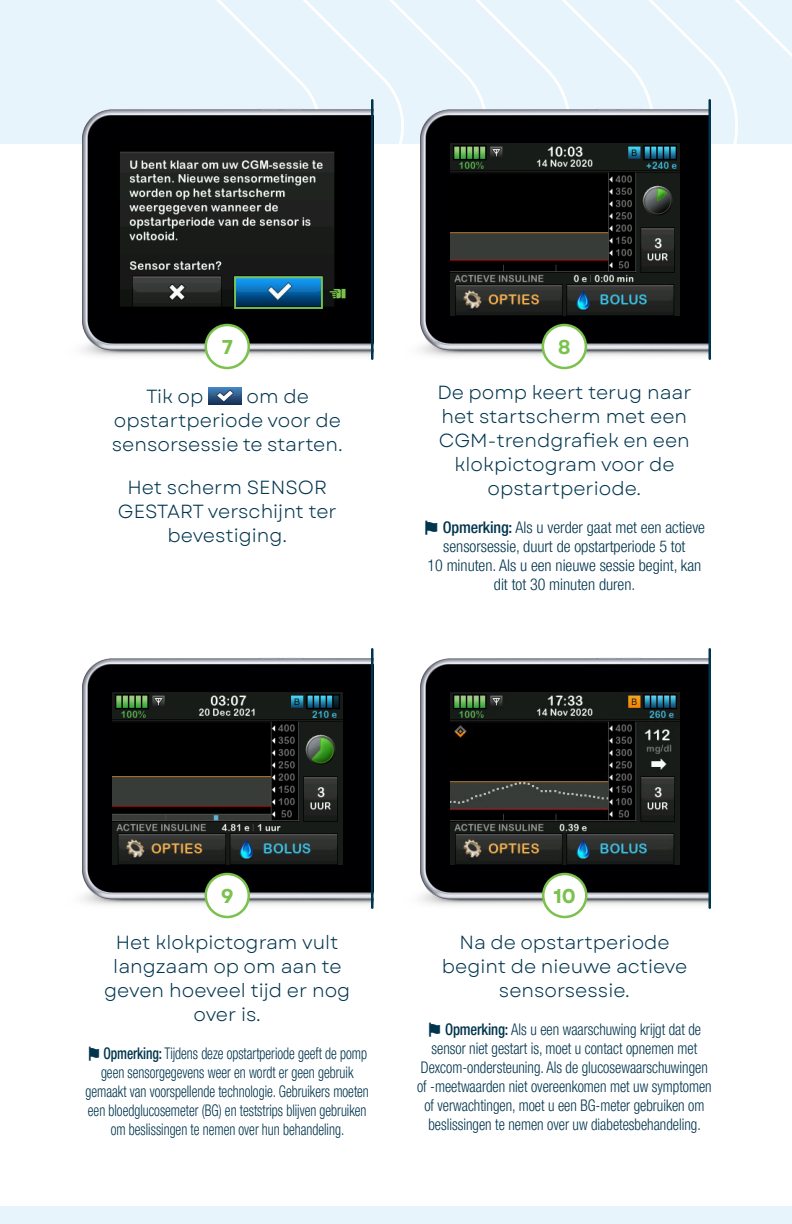
<style>
.page{position:relative;width:792px;height:1224px;background:#fff}
.page>*{position:absolute;margin:0;border:0;box-sizing:border-box;transform-origin:0 0}
.Step_Number{font:700 20px "Garet";color:#7ac24d}
.Body{font:19px/24px "Garet";color:#01354e;text-align:center}
.Note___Warning{font:300 condensed 16px/19px "Helvetica Neue LT Pro";color:#01354e;text-align:center;scale:.91 1}
.Note___Warning-2{font:300 condensed 16px/19px "Helvetica Neue LT Pro";color:#01354e;text-align:center;scale:.84 1}
.Note___Warning-3{font:300 condensed 16px/19px "Helvetica Neue LT Pro";color:#01354e;text-align:center}
.Note___Warning-4{font:700 16px "Garet";color:#7ac24d}
.s1{font-family:"Garet";font-weight:700;font-stretch:normal}
.s2{font-weight:500}
</style>
<div class="page">
<div style="left:0;top:0;width:792px;height:144px;background:#e8f4fb"></div>
<svg style="left:413px;top:0;width:379px;height:144px"></svg>
<svg style="left:216px;top:0;width:197px;height:144px"></svg>
<img style="left:82px;top:648px;width:292px;height:270px">
<img style="left:82px;top:90px;width:292px;height:279px">
<img style="left:420px;top:648px;width:291px;height:270px">
<img style="left:400px;top:90px;width:311px;height:279px">
<hr style="left:371px;top:649px;width:3px;height:259px;background:#01354e">
<hr style="left:708px;top:100px;width:3px;height:259px;background:#01354e">
<hr style="left:371px;top:100px;width:3px;height:259px;background:#01354e">
<hr style="left:708px;top:649px;width:3px;height:259px;background:#01354e">
<div style="left:0;top:1206px;width:792px;height:18px;background:#e8f4fb"></div>
<img style="left:113px;top:144px;width:229px;height:172px">
<img style="left:113px;top:693px;width:229px;height:172px">
<img style="left:450px;top:144px;width:230px;height:172px">
<img style="left:450px;top:693px;width:230px;height:172px">
<div style="left:206px;top:874px;width:43px;height:43px;background:#fff;border-radius:50%"></div>
<div style="left:205px;top:873px;width:45px;height:45px;border:2px solid #7ac24d;border-radius:50%"></div>
<div style="left:206px;top:325px;width:43px;height:43px;background:#fff;border-radius:50%"></div>
<div style="left:205px;top:324px;width:45px;height:45px;border:2px solid #7ac24d;border-radius:50%"></div>
<div style="left:543px;top:874px;width:43px;height:43px;background:#fff;border-radius:50%"></div>
<div style="left:542px;top:873px;width:46px;height:45px;border:2px solid #7ac24d;border-radius:50%"></div>
<div style="left:543px;top:325px;width:43px;height:43px;background:#fff;border-radius:50%"></div>
<div style="left:542px;top:324px;width:45px;height:45px;border:2px solid #7ac24d;border-radius:50%"></div>
<div style="left:208px;top:387px;width:34px;height:18px;background:#17335b"></div>
<svg style="left:208px;top:387px;width:34px;height:15px"></svg>
<div style="left:234px;top:276px;width:89px;height:33px;border:2px solid #7ac24d"></div>
<p class="Note___Warning-4" style="left:329px;top:283px;width:20px">☚</p>
<p class="Step_Number" style="left:222px;top:334px;width:13px">7</p>
<p class="Step_Number" style="left:558px;top:334px;width:14px">8</p>
<p class="Body" style="left:112px;top:385px;width:232px;text-align:left;text-indent:135px">om de opstartperiode voor de sensorsessie te starten.</p>
<p class="Body" style="left:118px;top:476px;width:220px">Het scherm SENSOR<br>GESTART verschijnt ter bevestiging.</p>
<p class="Body" style="left:146px;top:385px;width:59px">Tik op</p>
<p class="Body" style="left:437px;top:381px;width:256px">De pomp keert terug naar het startscherm met een<br>CGM-trendgrafiek en een klokpictogram voor de opstartperiode.</p>
<p class="Note___Warning-3" style="left:424px;top:518px;width:283px"><span class="s1">⚑</span> <span class="s2">Opmerking:</span> Als u verder gaat met een actieve sensorsessie, duurt de opstartperiode 5 tot<br>10 minuten. Als u een nieuwe sessie begint, kan dit tot 30 minuten duren.</p>
<p class="Step_Number" style="left:221px;top:883px;width:14px">9</p>
<p class="Body" style="left:104px;top:931px;width:248px">Het klokpictogram vult langzaam op om aan te geven hoeveel tijd er nog over is.</p>
<p class="Note___Warning-2" style="left:86px;top:1044px;width:339px"><span class="s1">⚑</span> <span class="s2">Opmerking:</span> Tijdens deze opstartperiode geeft de pomp geen sensorgegevens weer en wordt er geen gebruik gemaakt van voorspellende technologie. Gebruikers moeten een bloedglucosemeter (BG) en teststrips blijven gebruiken om beslissingen te nemen over hun behandeling.</p>
<p class="Step_Number" style="left:553px;top:883px;width:24px">10</p>
<p class="Body" style="left:442px;top:931px;width:247px">Na de opstartperiode begint de nieuwe actieve sensorsessie.</p>
<p class="Note___Warning" style="left:417px;top:1020px;width:325px"><span class="s1">⚑</span> <span class="s2">Opmerking:</span> Als u een waarschuwing krijgt dat de sensor niet gestart is, moet u contact opnemen met Dexcom-ondersteuning. Als de glucosewaarschuwingen of -meetwaarden niet overeenkomen met uw symptomen of verwachtingen, moet u een BG-meter gebruiken om beslissingen te nemen over uw diabetesbehandeling.</p>
</div>
